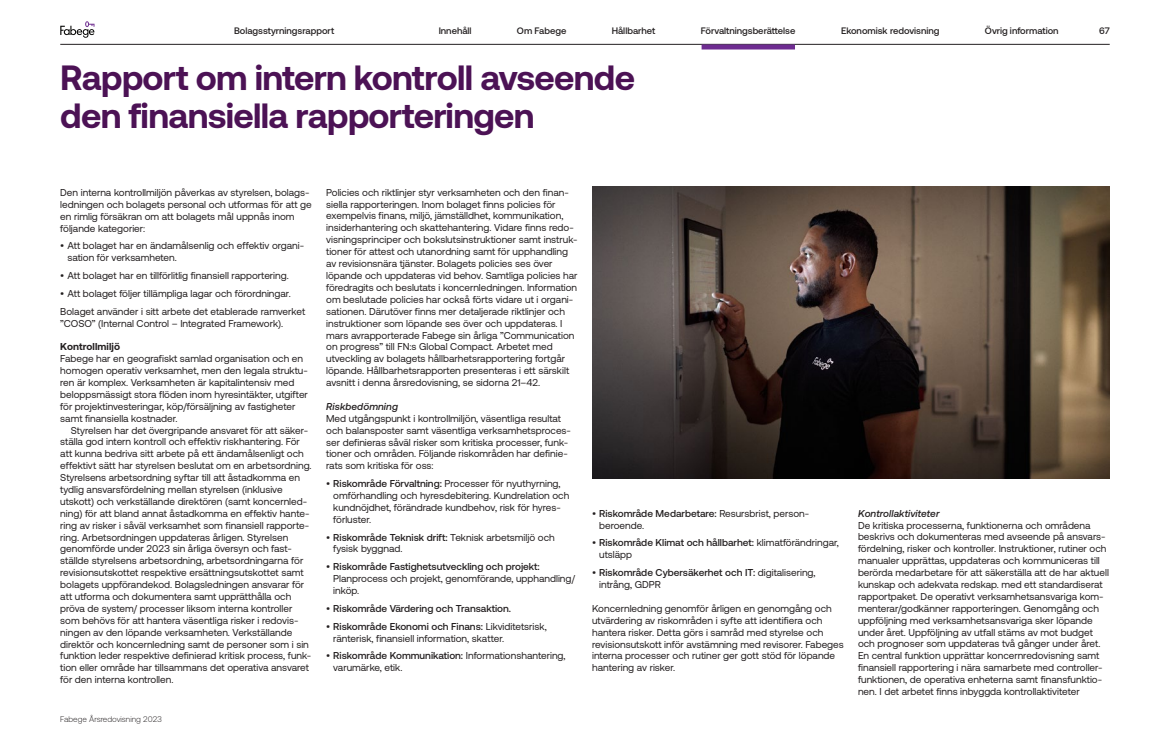
<style>
.page{position:relative;width:1170px;height:745px;background:#fff}
.page>*{position:absolute;margin:0;border:0;box-sizing:border-box;transform-origin:0 0}
.t1{font:700 35px/37.5px "Aeonik";letter-spacing:-.02em;color:#4c1255}
.t2{font:10px/11.9px "Aeonik";color:#231f20}
.t3{font:500 10px/11.9px "Aeonik";color:#231f20}
.t4{font:italic 500 10px "Aeonik";letter-spacing:.01em;color:#231f20}
.t5{font:700 10px "Aeonik";letter-spacing:.01em;color:#231f20}
.t6{font:500 9.38px "Aeonik";color:#231f20}
.t7{font:300 8.12px "Aeonik";color:#231f20}
.s1{font-weight:500}
.s2{font-weight:400}
</style>
<div class="page">
<img style="left:592px;top:186px;width:517px;height:291px">
<svg style="left:60px;top:21px;width:34px;height:17px"></svg>
<hr style="left:60px;top:44px;width:1049px;height:1px;background:#231f20">
<div style="left:701px;top:44px;width:94px;height:5px;background:#6e2c91"></div>
<p class="t6" style="left:234px;top:26px;width:102px">Bolagsstyrningsrapport</p>
<p class="t6" style="left:438px;top:26px;width:34px">Innehåll</p>
<p class="t6" style="left:517px;top:26px;width:51px">Om Fabege</p>
<p class="t6" style="left:611px;top:26px;width:45px">Hållbarhet</p>
<p class="t6" style="left:700px;top:26px;width:96px">Förvaltningsberättelse</p>
<p class="t6" style="left:841px;top:26px;width:100px">Ekonomisk redovisning</p>
<p class="t6" style="left:984px;top:26px;width:75px">Övrig information</p>
<p class="t6" style="left:1098px;top:26px;width:12px">67</p>
<h1 class="t1" style="left:60px;top:59px;width:576px">Rapport om intern kontroll avseende den finansiella rapporteringen</h1>
<p class="t2" style="left:60px;top:186px;width:253px">Den interna kontrollmiljön påverkas av styrelsen, bolags&shy;ledningen och bolagets personal och utformas för att ge en rimlig försäkran om att bolagets mål uppnås inom följande kategorier:</p>
<p class="t2" style="left:67px;top:240px;width:238px;text-indent:-7px">• Att bolaget har en ändamålsenlig och effektiv organi&shy;sation för verksamheten.</p>
<p class="t2" style="left:60px;top:269px;width:230px">• Att bolaget har en tillförlitlig finansiell rapportering.</p>
<p class="t2" style="left:60px;top:284px;width:246px;line-height:17.8px">• Att bolaget följer tillämpliga lagar och förordningar.<br>Bolaget använder i sitt arbete det etablerade ramverket</p>
<p class="t2" style="left:60px;top:317px;width:224px">”COSO” (Internal Control – Integrated Framework).</p>
<p class="t5" style="left:60px;top:341px;width:61px">Kontrollmiljö</p>
<p class="t2" style="left:60px;top:352px;width:249px">Fabege har en geografiskt samlad organisation och en homogen operativ verksamhet, men den legala struktu&shy;ren är komplex. Verksamheten är kapitalintensiv med beloppsmässigt stora flöden inom hyresintäkter, utgifter för projektinvesteringar, köp/försäljning av fastigheter samt finansiella kostnader.</p>
<p class="t2" style="left:60px;top:424px;width:253px;text-indent:11px">Styrelsen har det övergripande ansvaret för att säker&shy;ställa god intern kontroll och effektiv riskhantering. För att kunna bedriva sitt arbete på ett ändamålsenligt och effektivt sätt har styrelsen beslutat om en arbetsordning.<br>Styrelsens arbetsordning syftar till att åstadkomma en tydlig ansvarsfördelning mellan styrelsen (inklusive utskott) och verkställande direktören (samt koncernled&shy;ning) för att bland annat åstadkomma en effektiv hante&shy;ring av risker i såväl verksamhet som finansiell rapporte&shy;ring. Arbetsordningen uppdateras årligen. Styrelsen genomförde under 2023 sin årliga översyn och fast&shy;ställde styrelsens arbetsordning, arbetsordningarna för revisionsutskottet respektive ersättningsutskottet samt bolagets uppförandekod. Bolagsledningen ansvarar för att utforma och dokumentera samt upprätthålla och pröva de system/ processer liksom interna kontroller som behövs för att hantera väsentliga risker i redovis&shy;ningen av den löpande verksamheten. Verkställande direktör och koncernledning samt de personer som i sin funktion leder respektive definierad kritisk process, funk&shy;tion eller område har tillsammans det operativa ansvaret för den interna kontrollen.</p>
<p class="t7" style="left:60px;top:714px;width:103px">Fabege Årsredovisning 2023</p>
<p class="t2" style="left:326px;top:186px;width:253px">Policies och riktlinjer styr verksamheten och den finan&shy;siella rapporteringen. Inom bolaget finns policies för exempelvis finans, miljö, jämställdhet, kommunikation, insiderhantering och skattehantering. Vidare finns redo&shy;visningsprinciper och bokslutsinstruktioner samt instruk&shy;tioner för attest och utanordning samt för upphandling av revisionsnära tjänster. Bolagets policies ses över löpande och uppdateras vid behov. Samtliga policies har föredragits och beslutats i koncernledningen. Information om beslutade policies har också förts vidare ut i organi&shy;sationen. Därutöver finns mer detaljerade riktlinjer och instruktioner som löpande ses över och uppdateras. I mars avrapporterade Fabege sin årliga ”Communication on progress” till FN:s Global Compact. Arbetet med utveckling av bolagets hållbarhetsrapportering fortgår löpande. Hållbarhetsrapporten presenteras i ett särskilt avsnitt i denna årsredovisning, se sidorna 21–42.</p>
<p class="t4" style="left:326px;top:400px;width:73px">Riskbedömning</p>
<p class="t2" style="left:326px;top:412px;width:246px">Med utgångspunkt i kontrollmiljön, väsentliga resultat och balansposter samt väsentliga verksamhetsproces&shy;ser definieras såväl risker som kritiska processer, funk&shy;tioner och områden. Följande riskområden har definie&shy;rats som kritiska för oss:</p>
<p class="t2" style="left:333px;top:477px;width:237px;text-indent:-7px">• <span class="s1">Riskområde Förvaltning:</span> Processer för nyuthyrning, omförhandling och hyresdebitering. Kundrelation och kundnöjdhet, förändrade kundbehov, risk för hyres&shy;förluster.</p>
<p class="t2" style="left:333px;top:531px;width:223px;text-indent:-7px">• <span class="s1">Riskområde Teknisk drift:</span> Teknisk arbetsmiljö och fysisk byggnad.</p>
<p class="t2" style="left:333px;top:560px;width:243px;text-indent:-7px">• <span class="s1">Riskområde Fastighetsutveckling och projekt:<br></span>Planprocess och projekt, genomförande, upphandling/ inköp.</p>
<p class="t3" style="left:326px;top:602px;width:186px"><span class="s2">•</span> Riskområde Värdering och Transaktion.</p>
<p class="t2" style="left:333px;top:620px;width:215px;text-indent:-7px">• <span class="s1">Riskområde Ekonomi och Finans:</span> Likviditetsrisk, ränterisk, finansiell information, skatter.</p>
<p class="t2" style="left:333px;top:649px;width:234px;text-indent:-7px">• <span class="s1">Riskområde Kommunikation:</span> Informationshantering, varumärke, etik.</p>
<p class="t2" style="left:599px;top:507px;width:211px;text-indent:-7px">• <span class="s1">Riskområde Medarbetare:</span> Resursbrist, person&shy;beroende.</p>
<p class="t3" style="left:599px;top:536px;width:241px;text-indent:-7px"><span class="s2">•</span> Riskområde Klimat och hållbarhet: <span class="s2">klimatförändringar, utsläpp</span></p>
<p class="t3" style="left:599px;top:566px;width:218px;text-indent:-7px"><span class="s2">•</span> Riskområde Cybersäkerhet och IT: <span class="s2">digitalisering, intrång, GDPR</span></p>
<p class="t2" style="left:592px;top:602px;width:253px">Koncernledning genomför årligen en genomgång och utvärdering av riskområden i syfte att identifiera och hantera risker. Detta görs i samråd med styrelse och revisionsutskott inför avstämning med revisorer. Fabeges interna processer och rutiner ger gott stöd för löpande hantering av risker.</p>
<p class="t4" style="left:857px;top:507px;width:83px">Kontrollaktiviteter</p>
<p class="t2" style="left:857px;top:519px;width:252px">De kritiska processerna, funktionerna och områdena beskrivs och dokumenteras med avseende på ansvars&shy;fördelning, risker och kontroller. Instruktioner, rutiner och manualer upprättas, uppdateras och kommuniceras till berörda medarbetare för att säkerställa att de har aktuell kunskap och adekvata redskap. med ett standardiserat rapportpaket. De operativt verksamhetsansvariga kom&shy;menterar/godkänner rapporteringen. Genomgång och uppföljning med verksamhetsansvariga sker löpande under året. Uppföljning av utfall stäms av mot budget och prognoser som uppdateras två gånger under året.<br>En central funktion upprättar koncernredovisning samt finansiell rapportering i nära samarbete med controller&shy;funktionen, de operativa enheterna samt finansfunktio&shy;nen. I det arbetet finns inbyggda kontrollaktiviteter</p>
</div>
